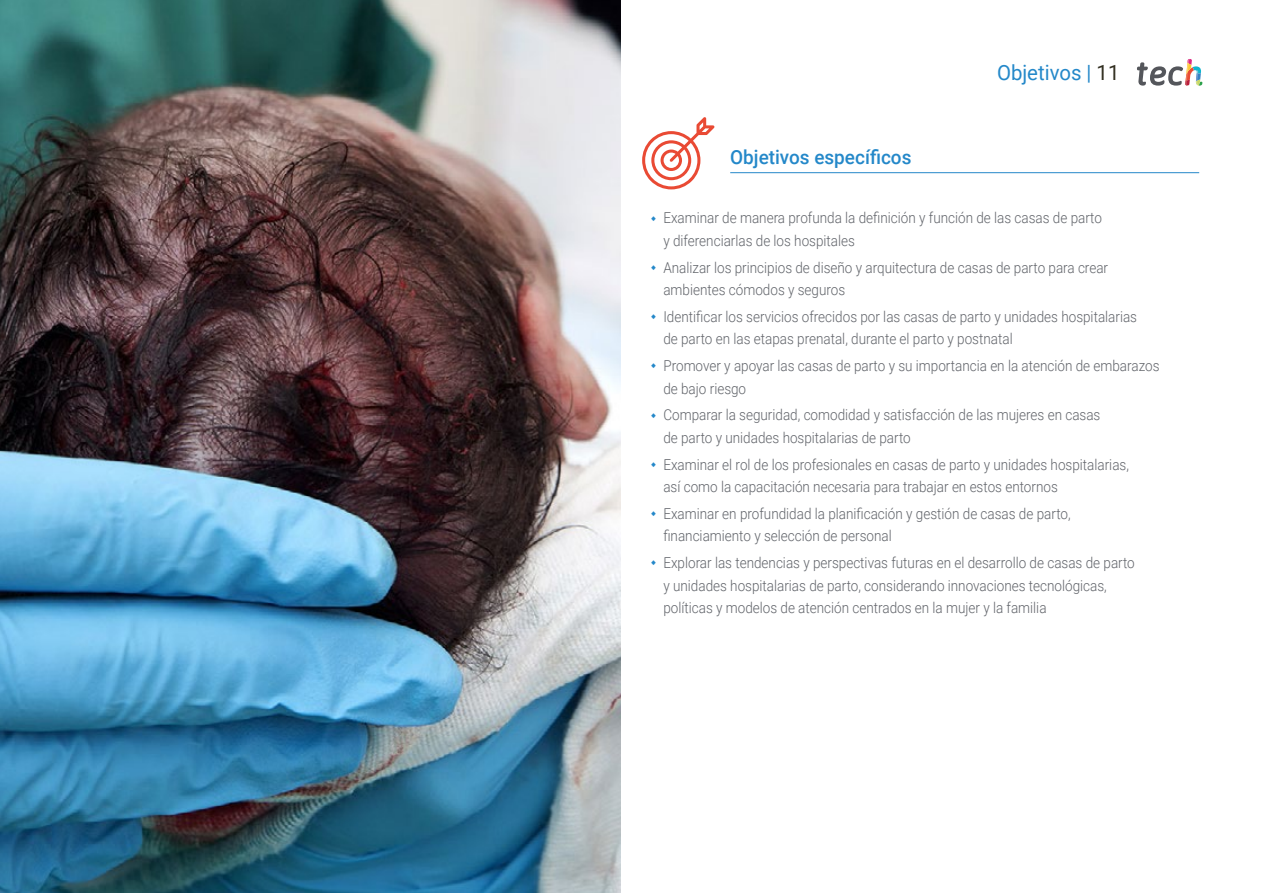
<style>
.page{position:relative;width:1263px;height:893px;background:#fff}
.page>*{position:absolute;margin:0;border:0;box-sizing:border-box;transform-origin:0 0}
.t1{font:21px "Roboto";color:#2488c9}
.t2{font:500 19.5px "Roboto";color:#2488c9}
.t3{font:300 15px/22.5px "Roboto";color:#61646a;scale:.9 1}
.s1{color:#312e20}
</style>
<div class="page">
<hr style="left:730px;top:172px;width:469px;height:1px;background:#2488c9">
<svg style="left:642px;top:117px;width:72px;height:72px"></svg>
<img style="left:0;top:0;width:621px;height:893px">
<svg style="left:1137px;top:59px;width:65px;height:27px"></svg>
<h2 class="t2" style="left:730px;top:144px;width:183px">Objetivos específicos</h2>
<h1 class="t1" style="left:997px;top:57px;width:124px">Objetivos | <span class="s1">11</span></h1>
<p class="t3" style="left:663px;top:206px;width:489px">Examinar de manera profunda la definición y función de las casas de parto y diferenciarlas de los hospitales</p>
<p class="t3" style="left:663px;top:255px;width:496px">Analizar los principios de diseño y arquitectura de casas de parto para crear ambientes cómodos y seguros</p>
<p class="t3" style="left:663px;top:305px;width:528px">Identificar los servicios ofrecidos por las casas de parto y unidades hospitalarias de parto en las etapas prenatal, durante el parto y postnatal</p>
<p class="t3" style="left:663px;top:354px;width:553px">Promover y apoyar las casas de parto y su importancia en la atención de embarazos de bajo riesgo</p>
<p class="t3" style="left:663px;top:403px;width:487px">Comparar la seguridad, comodidad y satisfacción de las mujeres en casas de parto y unidades hospitalarias de parto</p>
<p class="t3" style="left:663px;top:452px;width:519px">Examinar el rol de los profesionales en casas de parto y unidades hospitalarias, así como la capacitación necesaria para trabajar en estos entornos</p>
<p class="t3" style="left:663px;top:502px;width:454px">Examinar en profundidad la planificación y gestión de casas de parto, financiamiento y selección de personal</p>
<p class="t3" style="left:663px;top:551px;width:525px">Explorar las tendencias y perspectivas futuras en el desarrollo de casas de parto y unidades hospitalarias de parto, considerando innovaciones tecnológicas, políticas y modelos de atención centrados en la mujer y la familia</p>
</div>
